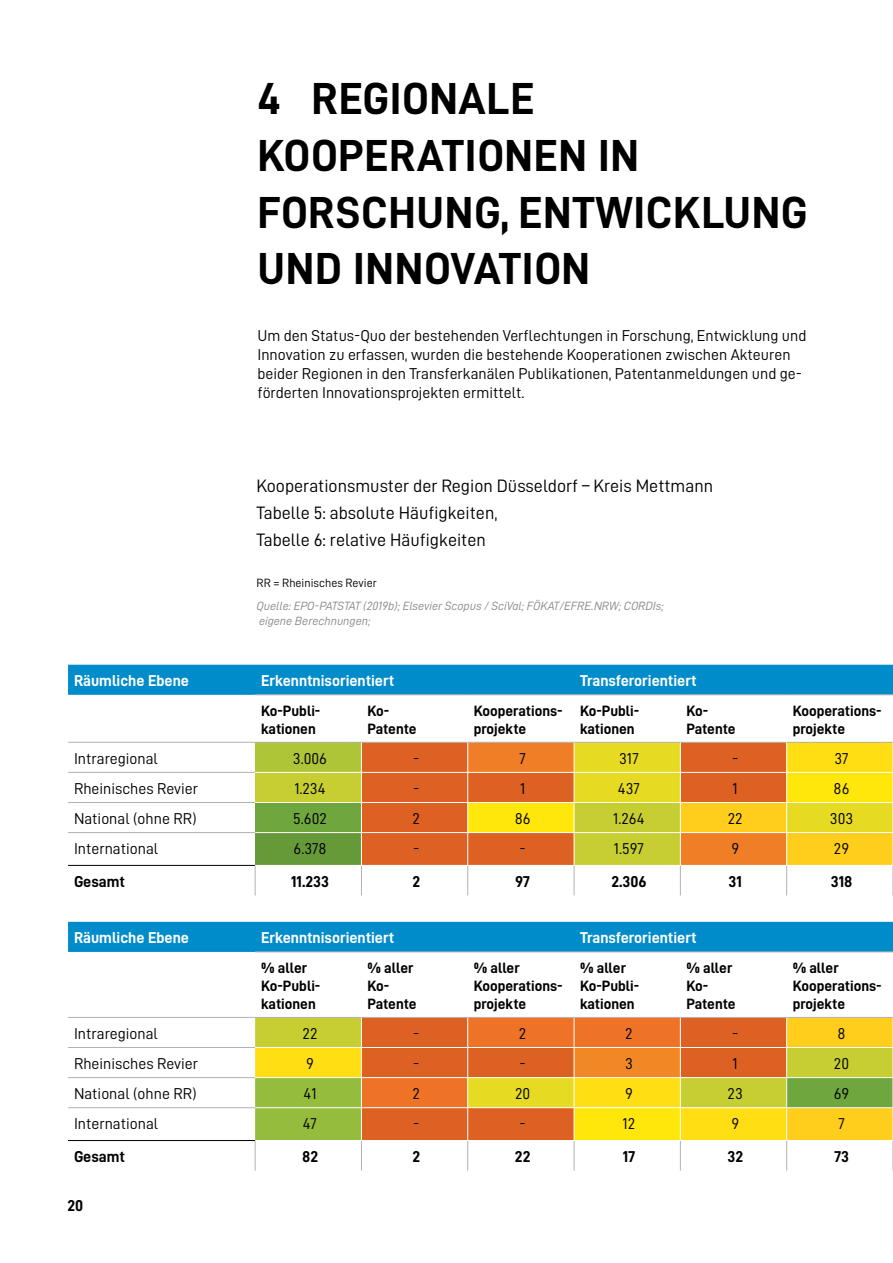
<style>
.page{position:relative;width:893px;height:1263px;background:#fff}
.page>*{position:absolute;margin:0;border:0;box-sizing:border-box;transform-origin:0 0}
.head1{font:45px/56.7px "D DIN Bold";letter-spacing:.015em;color:#000}
.Abb__groß{font:18px/27px "D DIN";color:#000}
.body{font:15.75px/18.9px "D DIN";color:#000}
.Tabelle_body{font:15.75px "D DIN";color:#000}
.Tabelle_head_BLAU{font:15.75px "D DIN Bold";color:#fff}
.Tabelle_footer{font:15.75px "D DIN Bold";color:#000}
.Tabelle_footer-2{font:15px/18px "D DIN Bold";color:#000}
.Quelle{font:12px/15px "D DIN Italic";color:#878787}
.body-2{font:12px "D DIN";color:#000}
</style>
<div class="page">
<div style="left:255px;top:742px;width:106px;height:30px;background:#aec538"></div>
<div style="left:362px;top:743px;width:105px;height:122px;background:#dc6122"></div>
<div style="left:255px;top:772px;width:106px;height:30px;background:#c7ce31"></div>
<div style="left:255px;top:802px;width:106px;height:30px;background:#6fa63e"></div>
<div style="left:255px;top:832px;width:106px;height:33px;background:#669a39"></div>
<hr style="left:68px;top:772px;width:187px;height:1px;background:#b3b2b2">
<hr style="left:68px;top:802px;width:187px;height:1px;background:#b3b2b2">
<hr style="left:68px;top:832px;width:187px;height:1px;background:#b3b2b2">
<hr style="left:68px;top:865px;width:187px;height:1px;background:#000">
<hr style="left:361px;top:742px;width:107px;height:1px;background:#b3b2b2">
<hr style="left:68px;top:742px;width:187px;height:1px;background:#b3b2b2">
<div style="left:68px;top:665px;width:825px;height:30px;background:#008bcb"></div>
<hr style="left:255px;top:742px;width:106px;height:1px;background:#b3b2b2">
<hr style="left:255px;top:772px;width:106px;height:1px;background:#fff">
<hr style="left:361px;top:772px;width:107px;height:1px;background:#fff">
<hr style="left:255px;top:802px;width:106px;height:1px;background:#fff">
<hr style="left:361px;top:802px;width:107px;height:1px;background:#fff">
<hr style="left:255px;top:832px;width:106px;height:1px;background:#fff">
<hr style="left:361px;top:832px;width:107px;height:1px;background:#fff">
<svg style="left:255px;top:866px;width:1px;height:29px"></svg>
<svg style="left:361px;top:866px;width:1px;height:29px"></svg>
<svg style="left:467px;top:742px;width:426px;height:153px"></svg>
<div style="left:681px;top:1018px;width:105px;height:29px;background:#dc6122"></div>
<svg style="left:681px;top:1048px;width:105px;height:92px"></svg>
<hr style="left:68px;top:1047px;width:187px;height:1px;background:#b3b2b2">
<hr style="left:68px;top:1077px;width:187px;height:1px;background:#b3b2b2">
<hr style="left:68px;top:1107px;width:187px;height:1px;background:#b3b2b2">
<hr style="left:68px;top:1140px;width:187px;height:1px;background:#000">
<hr style="left:680px;top:1017px;width:107px;height:1px;background:#b3b2b2">
<hr style="left:68px;top:1017px;width:187px;height:1px;background:#b3b2b2">
<div style="left:68px;top:922px;width:825px;height:30px;background:#008bcb"></div>
<hr style="left:680px;top:1077px;width:107px;height:1px;background:#fff">
<hr style="left:680px;top:1107px;width:107px;height:1px;background:#fff">
<svg style="left:255px;top:1017px;width:426px;height:153px"></svg>
<svg style="left:786px;top:1017px;width:107px;height:153px"></svg>
<p class="head1" style="left:257px;top:70px;width:552px">4 REGIONALE<br>KOOPERATIONEN IN<br>FORSCHUNG, ENTWICKLUNG<br>UND INNOVATION</p>
<p class="body" style="left:257px;top:326px;width:550px">Um den Status-Quo der bestehenden Verflechtungen in Forschung, Entwicklung und Innovation zu erfassen, wurden die bestehende Kooperationen zwischen Akteuren beider Regionen in den Transferkanälen Publikationen, Patentanmeldungen und ge&shy;förderten Innovationsprojekten ermittelt.</p>
<p class="Abb__groß" style="left:256px;top:472px;width:458px">Kooperationsmuster der Region Düsseldorf – Kreis Mettmann<br>Tabelle 5: absolute Häufigkeiten,<br>Tabelle 6: relative Häufigkeiten</p>
<p class="body-2" style="left:256px;top:576px;width:122px">RR = Rheinisches Revier</p>
<p class="Quelle" style="left:256px;top:599px;width:409px">Quelle: EPO-PATSTAT (2019b); Elsevier Scopus / SciVal; FÖKAT/EFRE.NRW; CORDIs; eigene Berechnungen;</p>
<p class="Tabelle_head_BLAU" style="left:74px;top:672px;width:117px">Räumliche Ebene</p>
<p class="Tabelle_head_BLAU" style="left:261px;top:672px;width:135px">Erkenntnisorientiert</p>
<p class="Tabelle_head_BLAU" style="left:580px;top:672px;width:118px">Transferorientiert</p>
<p class="Tabelle_footer-2" style="left:261px;top:701px;width:59px">Ko-Publi&shy;kationen</p>
<p class="Tabelle_footer-2" style="left:367px;top:701px;width:51px">Ko-<br>Patente</p>
<p class="Tabelle_footer-2" style="left:474px;top:701px;width:89px">Kooperations&shy;projekte</p>
<p class="Tabelle_footer-2" style="left:580px;top:701px;width:59px">Ko-Publi&shy;kationen</p>
<p class="Tabelle_footer-2" style="left:686px;top:701px;width:51px">Ko-<br>Patente</p>
<p class="Tabelle_footer-2" style="left:793px;top:701px;width:89px">Kooperations&shy;projekte</p>
<p class="Tabelle_body" style="left:74px;top:750px;width:85px">Intraregional</p>
<p class="Tabelle_body" style="left:293px;top:750px;width:36px">3.006</p>
<p class="Tabelle_body" style="left:413px;top:750px;width:8px">-</p>
<p class="Tabelle_body" style="left:519px;top:750px;width:8px">7</p>
<p class="Tabelle_body" style="left:619px;top:750px;width:21px">317</p>
<p class="Tabelle_body" style="left:732px;top:750px;width:8px">-</p>
<p class="Tabelle_body" style="left:834px;top:750px;width:16px">37</p>
<p class="Tabelle_body" style="left:74px;top:780px;width:126px">Rheinisches Revier</p>
<p class="Tabelle_body" style="left:294px;top:780px;width:33px">1.234</p>
<p class="Tabelle_body" style="left:413px;top:780px;width:8px">-</p>
<p class="Tabelle_body" style="left:520px;top:780px;width:7px">1</p>
<p class="Tabelle_body" style="left:618px;top:780px;width:23px">437</p>
<p class="Tabelle_body" style="left:733px;top:780px;width:7px">1</p>
<p class="Tabelle_body" style="left:834px;top:780px;width:17px">86</p>
<p class="Tabelle_body" style="left:74px;top:810px;width:124px">National (ohne RR)</p>
<p class="Tabelle_body" style="left:293px;top:810px;width:35px">5.602</p>
<p class="Tabelle_body" style="left:413px;top:810px;width:9px">2</p>
<p class="Tabelle_body" style="left:515px;top:810px;width:17px">86</p>
<p class="Tabelle_body" style="left:613px;top:810px;width:33px">1.264</p>
<p class="Tabelle_body" style="left:728px;top:810px;width:16px">22</p>
<p class="Tabelle_body" style="left:830px;top:810px;width:25px">303</p>
<p class="Tabelle_body" style="left:74px;top:840px;width:86px">International</p>
<p class="Tabelle_body" style="left:294px;top:840px;width:34px">6.378</p>
<p class="Tabelle_body" style="left:413px;top:840px;width:8px">-</p>
<p class="Tabelle_body" style="left:519px;top:840px;width:8px">-</p>
<p class="Tabelle_body" style="left:614px;top:840px;width:32px">1.597</p>
<p class="Tabelle_body" style="left:731px;top:840px;width:9px">9</p>
<p class="Tabelle_body" style="left:834px;top:840px;width:17px">29</p>
<p class="Tabelle_footer" style="left:74px;top:873px;width:52px">Gesamt</p>
<p class="Tabelle_footer" style="left:291px;top:873px;width:39px">11.233</p>
<p class="Tabelle_footer" style="left:412px;top:873px;width:9px">2</p>
<p class="Tabelle_footer" style="left:515px;top:873px;width:16px">97</p>
<p class="Tabelle_footer" style="left:611px;top:873px;width:37px">2.306</p>
<p class="Tabelle_footer" style="left:729px;top:873px;width:15px">31</p>
<p class="Tabelle_footer" style="left:831px;top:873px;width:23px">318</p>
<p class="Tabelle_head_BLAU" style="left:74px;top:929px;width:117px">Räumliche Ebene</p>
<p class="Tabelle_head_BLAU" style="left:261px;top:929px;width:135px">Erkenntnisorientiert</p>
<p class="Tabelle_head_BLAU" style="left:580px;top:929px;width:118px">Transferorientiert</p>
<p class="Tabelle_footer-2" style="left:261px;top:958px;width:59px">% aller<br>Ko-Publi&shy;kationen</p>
<p class="Tabelle_footer-2" style="left:367px;top:958px;width:51px">% aller<br>Ko-<br>Patente</p>
<p class="Tabelle_footer-2" style="left:474px;top:958px;width:89px">% aller<br>Kooperations&shy;projekte</p>
<p class="Tabelle_footer-2" style="left:580px;top:958px;width:59px">% aller<br>Ko-Publi&shy;kationen</p>
<p class="Tabelle_footer-2" style="left:686px;top:958px;width:51px">% aller<br>Ko-<br>Patente</p>
<p class="Tabelle_footer-2" style="left:793px;top:958px;width:89px">% aller<br>Kooperations&shy;projekte</p>
<p class="Tabelle_body" style="left:74px;top:1025px;width:85px">Intraregional</p>
<p class="Tabelle_body" style="left:303px;top:1025px;width:16px">22</p>
<p class="Tabelle_body" style="left:413px;top:1025px;width:8px">-</p>
<p class="Tabelle_body" style="left:519px;top:1025px;width:9px">2</p>
<p class="Tabelle_body" style="left:625px;top:1025px;width:9px">2</p>
<p class="Tabelle_body" style="left:732px;top:1025px;width:8px">-</p>
<p class="Tabelle_body" style="left:837px;top:1025px;width:10px">8</p>
<p class="Tabelle_body" style="left:74px;top:1055px;width:126px">Rheinisches Revier</p>
<p class="Tabelle_body" style="left:306px;top:1055px;width:9px">9</p>
<p class="Tabelle_body" style="left:413px;top:1055px;width:8px">-</p>
<p class="Tabelle_body" style="left:519px;top:1055px;width:8px">-</p>
<p class="Tabelle_body" style="left:625px;top:1055px;width:9px">3</p>
<p class="Tabelle_body" style="left:733px;top:1055px;width:7px">1</p>
<p class="Tabelle_body" style="left:834px;top:1055px;width:17px">20</p>
<p class="Tabelle_body" style="left:74px;top:1085px;width:124px">National (ohne RR)</p>
<p class="Tabelle_body" style="left:303px;top:1085px;width:15px">41</p>
<p class="Tabelle_body" style="left:413px;top:1085px;width:9px">2</p>
<p class="Tabelle_body" style="left:515px;top:1085px;width:17px">20</p>
<p class="Tabelle_body" style="left:625px;top:1085px;width:9px">9</p>
<p class="Tabelle_body" style="left:728px;top:1085px;width:17px">23</p>
<p class="Tabelle_body" style="left:834px;top:1085px;width:17px">69</p>
<p class="Tabelle_body" style="left:74px;top:1115px;width:86px">International</p>
<p class="Tabelle_body" style="left:303px;top:1115px;width:16px">47</p>
<p class="Tabelle_body" style="left:413px;top:1115px;width:8px">-</p>
<p class="Tabelle_body" style="left:519px;top:1115px;width:8px">-</p>
<p class="Tabelle_body" style="left:623px;top:1115px;width:14px">12</p>
<p class="Tabelle_body" style="left:731px;top:1115px;width:9px">9</p>
<p class="Tabelle_body" style="left:838px;top:1115px;width:8px">7</p>
<p class="Tabelle_footer" style="left:74px;top:1148px;width:52px">Gesamt</p>
<p class="Tabelle_footer" style="left:302px;top:1148px;width:18px">82</p>
<p class="Tabelle_footer" style="left:412px;top:1148px;width:9px">2</p>
<p class="Tabelle_footer" style="left:515px;top:1148px;width:17px">22</p>
<p class="Tabelle_footer" style="left:623px;top:1148px;width:14px">17</p>
<p class="Tabelle_footer" style="left:727px;top:1148px;width:17px">32</p>
<p class="Tabelle_footer" style="left:834px;top:1148px;width:16px">73</p>
<p class="Tabelle_footer" style="left:68px;top:1196px;width:17px">20</p>
</div>
